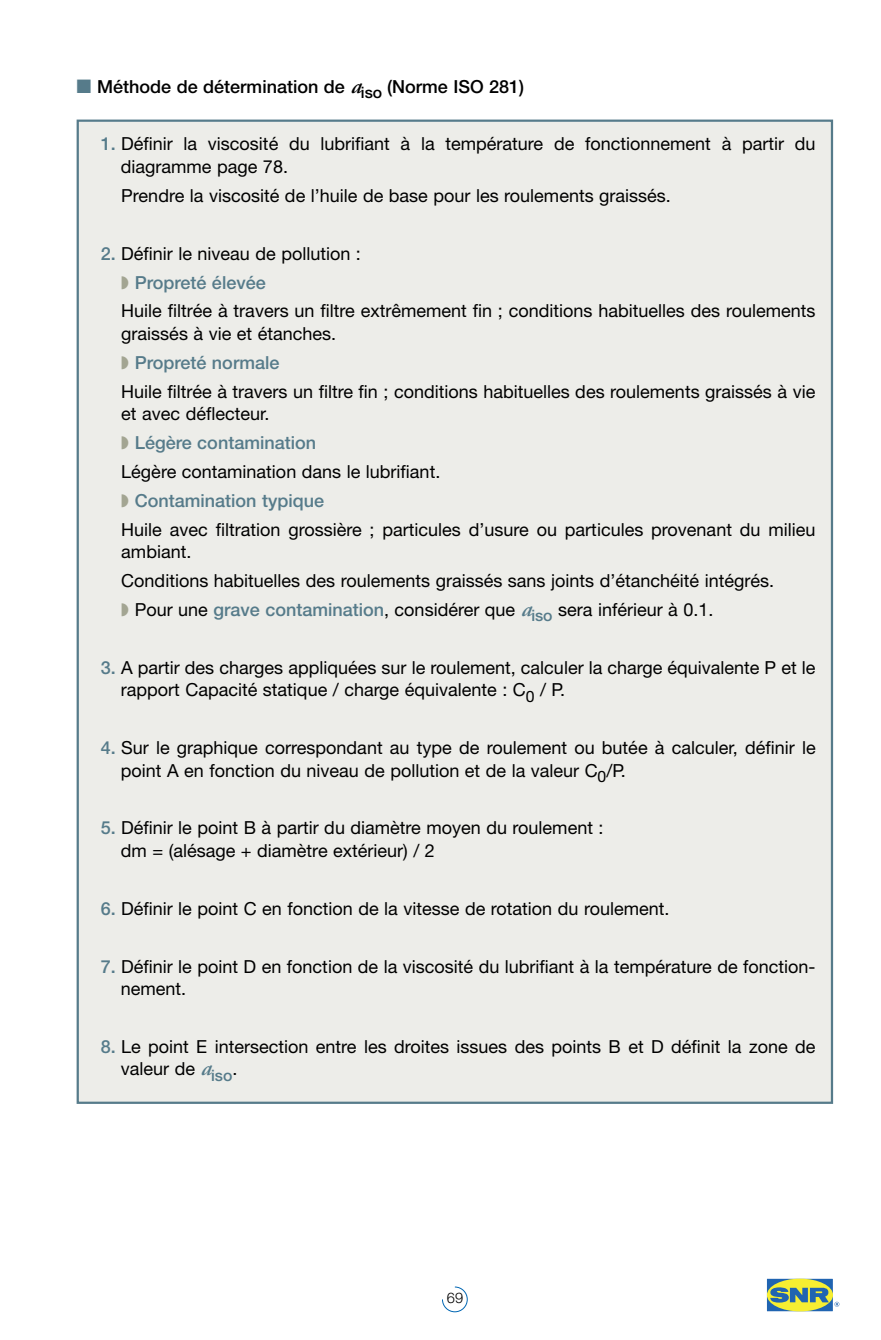
<style>
.page{position:relative;width:881px;height:1340px;background:#fff}
.page>*{position:absolute;margin:0;border:0;box-sizing:border-box;transform-origin:0 0}
.t1{font:18px/28.8px "Helvetica Neue";color:#000}
.t2{font:500 18px "Helvetica Neue";color:#000}
.t3{font:300 14.62px "Helvetica Neue";color:#000}
.s1{font-family:"European Pi Three";font-weight:400;color:#567b8a}
.s2{font-family:"Adobe Garamond";font-weight:600;font-style:italic;font-size:22.5px}
.s3{font-weight:500;color:#567b8a}
.s4{color:#a3a592}
.s5{font-family:"Adobe Garamond";font-weight:600;font-style:italic;font-size:22.5px;color:#567b8a}
</style>
<div class="page">
<div style="left:79px;top:122px;width:751px;height:979px;background:#edede9"></div>
<svg style="left:442px;top:1286px;width:25px;height:26px"></svg>
<svg style="left:768px;top:1280px;width:63px;height:29px"></svg>
<div style="left:766px;top:1278px;width:67px;height:33px;border:1px solid #fff"></div>
<div style="left:766px;top:1278px;width:66px;height:33px;background:#f6ee31;border-radius:50%"></div>
<svg style="left:770px;top:1287px;width:58px;height:15px"></svg>
<svg style="left:834px;top:1301px;width:5px;height:5px"></svg>
<p class="t2" style="left:77px;top:80px;width:449px"><span class="s1">-</span> Méthode de détermination de <span class="s2">a</span><sub>iso</sub> (Norme ISO 281)</p>
<p class="t1" style="left:121px;top:135px;width:696px;line-height:22.5px;text-indent:-20px"><span class="s3">1.</span> Définir la viscosité du lubrifiant à la température de fonctionnement à partir du diagramme page 78.</p>
<p class="t1" style="left:121px;top:183px;width:551px">Prendre la viscosité de l’huile de base pour les roulements graissés.</p>
<p class="t1" style="left:121px;top:240px;width:695px;text-indent:-21px"><span class="s3">2.</span> Définir le niveau de pollution :<br><span class="s4">◗</span> <span class="s3">Propreté élevée<br></span>Huile filtrée à travers un filtre extrêmement fin ; conditions habituelles des roulements</p>
<p class="t1" style="left:121px;top:321px;width:695px">graissés à vie et étanches.<br><span class="s4">◗</span> <span class="s3">Propreté normale<br></span>Huile filtrée à travers un filtre fin ; conditions habituelles des roulements graissés à vie</p>
<p class="t1" style="left:121px;top:401px;width:695px">et avec déflecteur.<br><span class="s4">◗</span> <span class="s3">Légère contamination<br></span>Légère contamination dans le lubrifiant.<br><span class="s4">◗</span> <span class="s3">Contamination typique<br></span>Huile avec filtration grossière ; particules d’usure ou particules provenant du milieu</p>
<p class="t1" style="left:121px;top:539px;width:654px">ambiant.<br>Conditions habituelles des roulements graissés sans joints d’étanchéité intégrés. <span class="s4">◗</span> Pour une <span class="s3">grave contamination</span>, considérer que <span class="s5">a</span><sub>iso</sub> sera inférieur à 0.1.</p>
<p class="t1" style="left:121px;top:658px;width:696px;line-height:22.5px;text-indent:-20px"><span class="s3">3.</span> A partir des charges appliquées sur le roulement, calculer la charge équivalente P et le rapport Capacité statique / charge équivalente : C<sub>0</sub> / P.</p>
<p class="t1" style="left:121px;top:738px;width:696px;line-height:22.5px;text-indent:-20px"><span class="s3">4.</span> Sur le graphique correspondant au type de roulement ou butée à calculer, définir le point A en fonction du niveau de pollution et de la valeur C<sub>0</sub>/P.</p>
<p class="t1" style="left:121px;top:818px;width:484px;line-height:22.5px;text-indent:-20px"><span class="s3">5.</span> Définir le point B à partir du diamètre moyen du roulement : dm = (alésage + diamètre extérieur) / 2</p>
<p class="t1" style="left:101px;top:895px;width:570px"><span class="s3">6.</span> Définir le point C en fonction de la vitesse de rotation du roulement.</p>
<p class="t1" style="left:121px;top:956px;width:696px;line-height:22.5px;text-indent:-20px"><span class="s3">7.</span> Définir le point D en fonction de la viscosité du lubrifiant à la température de fonction&shy;nement.</p>
<p class="t1" style="left:121px;top:1036px;width:696px;line-height:22.5px;text-indent:-20px"><span class="s3">8.</span> Le point E intersection entre les droites issues des points B et D définit la zone de valeur de <span class="s5">a</span><sub>iso</sub>.</p>
<p class="t3" style="left:447px;top:1292px;width:18px">69</p>
</div>
